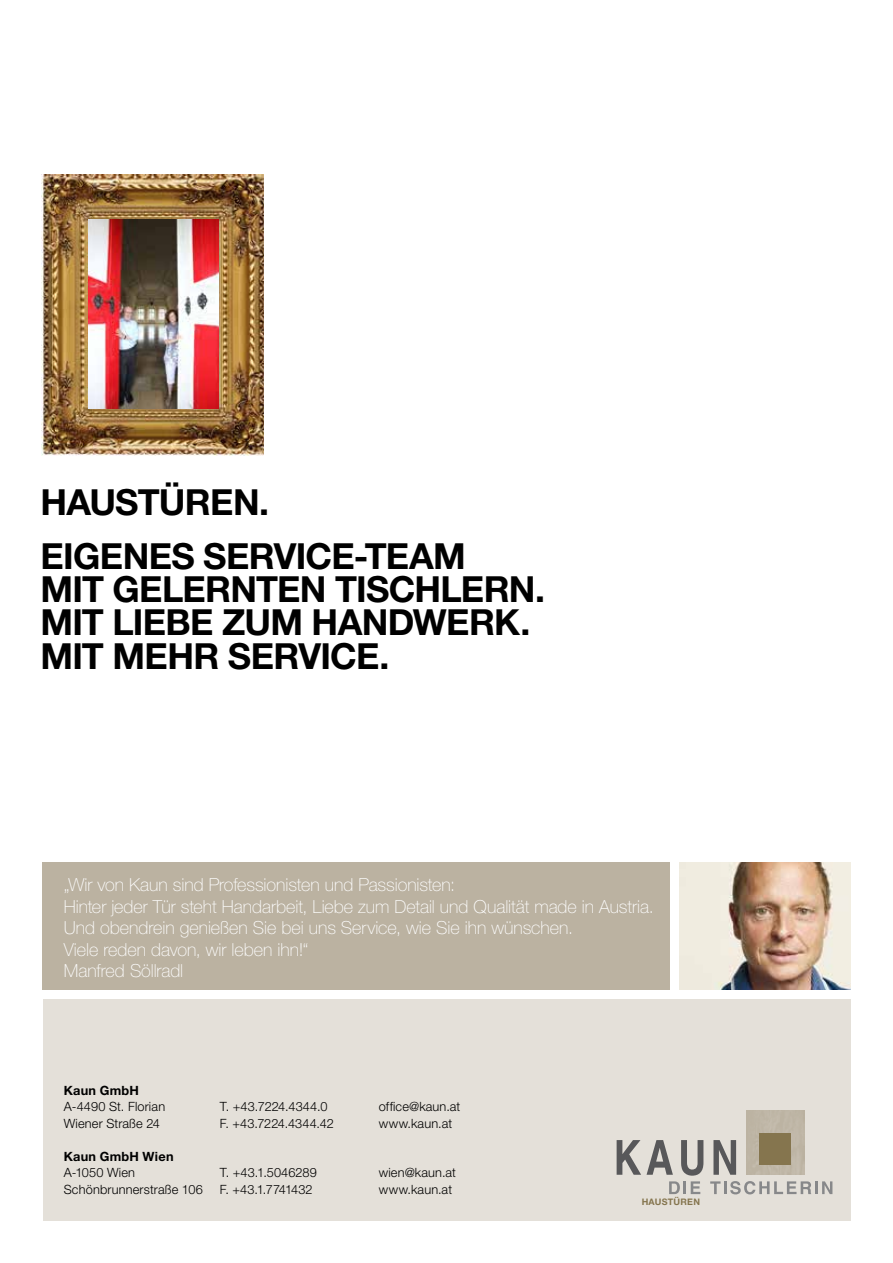
<style>
.page{position:relative;width:893px;height:1263px;background:#fff}
.page>*{position:absolute;margin:0;border:0;box-sizing:border-box;transform-origin:0 0}
.t1{font:700 36px/54px "Helvetica Neue LT Pro";letter-spacing:-.02em;color:#000}
.t2{font:100 18px/21.6px "Helvetica Neue LT Pro";letter-spacing:-.005em;color:#fff}
.t3{font:300 12.75px/16.5px "Helvetica Neue LT Pro";letter-spacing:.01em;color:#000}
.t4{font:700 12.75px/16.5px "Helvetica Neue LT Pro";letter-spacing:.02em;color:#000}
.t5{font:700 9px "Helvetica Neue LT Pro";letter-spacing:.03em;color:#85754e}
.s1{font-weight:700}
.s2{font-weight:300}
</style>
<div class="page">
<div style="left:43px;top:999px;width:807px;height:221px;background:#e4e0d9"></div>
<img style="left:679px;top:862px;width:171px;height:128px">
<div style="left:43px;top:862px;width:627px;height:128px;background:#bbb2a1"></div>
<svg style="left:710px;top:1181px;width:122px;height:13px"></svg>
<div style="left:759px;top:1133px;width:32px;height:31px;background:#85754e"></div>
<svg style="left:617px;top:1140px;width:24px;height:35px"></svg>
<svg style="left:647px;top:1140px;width:56px;height:54px"></svg>
<svg style="left:713px;top:1140px;width:23px;height:35px"></svg>
<img style="left:41px;top:174px;width:223px;height:282px">
<img style="left:88px;top:220px;width:130px;height:189px">
<p class="t1" style="left:40px;top:475px;width:230px">HAUSTÜREN.<br>EIGENES</p>
<p class="t1" style="left:40px;top:539px;width:427px;line-height:33px;text-indent:163px">SERVICE-TEAM<br>MIT GELERNTEN</p>
<p class="t1" style="left:335px;top:562px;width:150px">TISCHLERN</p>
<p class="t1" style="left:535px;top:562px;width:12px">.</p>
<p class="t1" style="left:40px;top:595px;width:401px">MIT LIEBE ZUM HANDWERK</p>
<p class="t1" style="left:520px;top:595px;width:12px">.</p>
<p class="t1" style="left:40px;top:628px;width:129px">MIT MEHR</p>
<p class="t1" style="left:228px;top:628px;width:163px">SERVICE.</p>
<p class="t2" style="left:64px;top:874px;width:591px">„Wir von Kaun sind Professionisten und Passionisten:<br>Hinter jeder Tür steht Handarbeit, Liebe zum Detail und Qualität made in Austria.<br>Und obendrein genießen Sie bei uns Service, wie Sie ihn wünschen.<br>Viele reden davon, wir leben ihn!“<br>Manfred Söllradl</p>
<p class="t3" style="left:64px;top:1081px;width:103px"><span class="s1">KAUN GMBH<br></span>A-4490 St. Florian</p>
<p class="t3" style="left:220px;top:1098px;width:109px">T. +43.7224.4344.0</p>
<p class="t3" style="left:379px;top:1098px;width:83px">office@kaun.at</p>
<p class="t3" style="left:64px;top:1114px;width:98px">Wiener Straße 24</p>
<p class="t3" style="left:220px;top:1114px;width:116px">F. +43.7224.4344.42</p>
<p class="t3" style="left:379px;top:1114px;width:75px">www.kaun.at</p>
<p class="t4" style="left:64px;top:1147px;width:111px">KAUN GMBH WIEN<br><span class="s2">A-1050 Wien</span></p>
<p class="t3" style="left:220px;top:1164px;width:98px">T. +43.1.5046289</p>
<p class="t3" style="left:379px;top:1164px;width:79px">wien@kaun.at</p>
<p class="t3" style="left:64px;top:1180px;width:141px">Schönbrunnerstraße 106</p>
<p class="t3" style="left:220px;top:1180px;width:94px">F. +43.1.7741432</p>
<p class="t3" style="left:379px;top:1180px;width:75px">www.kaun.at</p>
<p class="t5" style="left:642px;top:1196px;width:60px">HAUSTÜREN</p>
</div>
